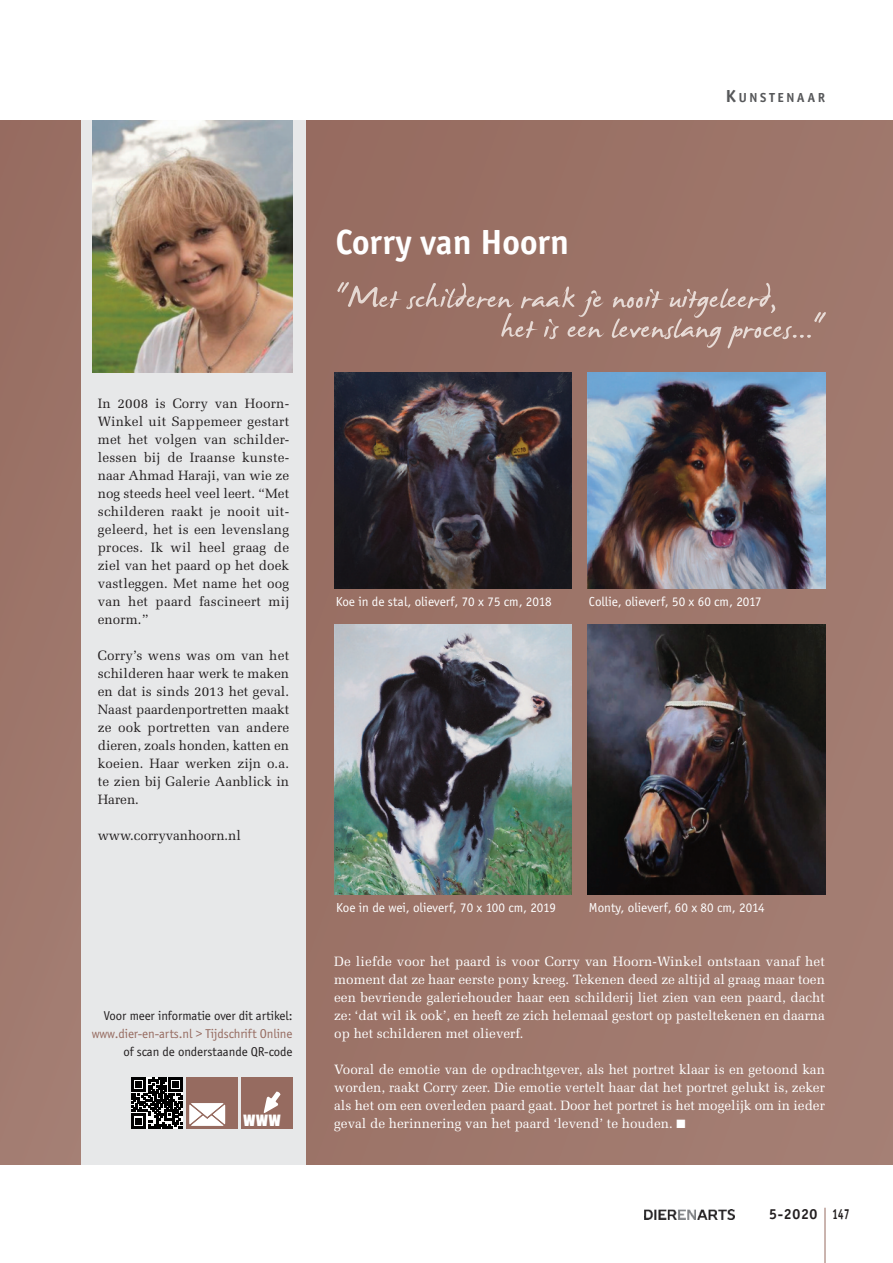
<style>
.page{position:relative;width:893px;height:1263px;background:#fff}
.page>*{position:absolute;margin:0;border:0;box-sizing:border-box;transform-origin:0 0}
.t1{font:700 36px "Officina Sans";color:#fff}
.t2{font:17.55px "Impact";color:#fff}
.t3{font:700 15px "Officina Sans";letter-spacing:.05em;color:#231f20}
.t4{font:13.5px/18px "Melior";color:#fff;text-align:justify}
.t5{font:13.5px/18px "Melior";letter-spacing:.01em;color:#231f20;text-align:justify}
.t6{font:13.5px "Officina Sans";color:#fff}
.t7{font:700 13.5px "Officina Sans";letter-spacing:.2em;color:#57585a}
.t8{font:13.2px "Officina Sans";letter-spacing:-.005em;color:#231f20}
.t9{font:13.2px "Officina Sans";letter-spacing:-.005em;color:#966b60}
.s1{font-size:18px}
</style>
<div class="page">
<hr style="left:825px;top:1208px;width:1px;height:55px;background:#966b60">
<img style="left:644px;top:1209px;width:91px;height:10px">
<div style="left:306px;top:120px;width:587px;height:1044px;background:#9e766b"></div>
<div style="left:81px;top:120px;width:225px;height:1044px;background:#e7e8e9"></div>
<img style="left:93px;top:120px;width:199px;height:252px">
<svg style="left:132px;top:1077px;width:51px;height:51px"></svg>
<div style="left:187px;top:1077px;width:51px;height:51px;background:#966b60"></div>
<svg style="left:189px;top:1103px;width:36px;height:23px"></svg>
<div style="left:241px;top:1077px;width:51px;height:51px;background:#966b60"></div>
<svg style="left:264px;top:1091px;width:17px;height:22px"></svg>
<div style="left:0;top:120px;width:81px;height:1044px;background:#9d756a"></div>
<img style="left:337px;top:282px;width:58px;height:25px">
<img style="left:501px;top:313px;width:57px;height:25px">
<img style="left:587px;top:372px;width:239px;height:216px">
<img style="left:334px;top:624px;width:238px;height:270px">
<img style="left:334px;top:372px;width:237px;height:216px">
<img style="left:587px;top:624px;width:239px;height:270px">
<h1 class="t1" style="left:336px;top:220px;width:234px">Corry van Hoorn</h1>
<p class="t7" style="left:726px;top:89px;width:100px"><span class="s1">K</span>UNSTENAAR</p>
<p class="t5" style="left:98px;top:394px;width:193px">In 2008 is Corry van Hoorn-Winkel uit Sappemeer gestart met het volgen van schilder&shy;lessen bij de Iraanse kunste&shy;naar Ahmad Haraji, van wie ze nog steeds heel veel leert. “Met schilderen raakt je nooit uit&shy;geleerd, het is een levenslang proces. Ik wil heel graag de ziel van het paard op het doek vastleggen. Met name het oog van het paard fascineert mij enorm.”</p>
<p class="t5" style="left:98px;top:646px;width:193px">Corry’s wens was om van het schilderen haar werk te maken en dat is sinds 2013 het geval.<br>Naast paardenportretten maakt ze ook portretten van andere dieren, zoals honden, katten en koeien. Haar werken zijn o.a. te zien bij Galerie Aanblick in Haren.</p>
<p class="t5" style="left:98px;top:826px;width:145px">www.corryvanhoorn.nl</p>
<p class="t8" style="left:104px;top:1008px;width:190px">Voor meer informatie over dit artikel:</p>
<p class="t9" style="left:92px;top:1026px;width:202px">www.dier-en-arts.nl &gt; Tijdschrift Online</p>
<p class="t8" style="left:124px;top:1044px;width:170px">of scan de onderstaande QR-code</p>
<p class="t2" style="left:244px;top:1108px;width:39px">WWW</p>
<p class="t6" style="left:336px;top:593px;width:217px">Koe in de stal, olieverf, 70 x 75 cm, 2018</p>
<p class="t6" style="left:589px;top:593px;width:174px">Collie, olieverf, 50 x 60 cm, 2017</p>
<p class="t6" style="left:336px;top:899px;width:221px">Koe in de wei, olieverf, 70 x 100 cm, 2019</p>
<p class="t6" style="left:589px;top:899px;width:177px">Monty, olieverf, 60 x 80 cm, 2014</p>
<p class="t4" style="left:334px;top:952px;width:492px">De liefde voor het paard is voor Corry van Hoorn-Winkel ontstaan vanaf het moment dat ze haar eerste pony kreeg. Tekenen deed ze altijd al graag maar toen een bevriende galeriehouder haar een schilderij liet zien van een paard, dacht ze: ‘dat wil ik ook’, en heeft ze zich helemaal gestort op pasteltekenen en daarna op het schilderen met olieverf.</p>
<p class="t4" style="left:334px;top:1060px;width:492px">Vooral de emotie van de opdrachtgever, als het portret klaar is en getoond kan worden, raakt Corry zeer. Die emotie vertelt haar dat het portret gelukt is, zeker als het om een overleden paard gaat. Door het portret is het mogelijk om in ieder geval de herinnering van het paard ‘levend’ te houden. ■</p>
<p class="t3" style="left:769px;top:1205px;width:82px">5-2020 147</p>
</div>
